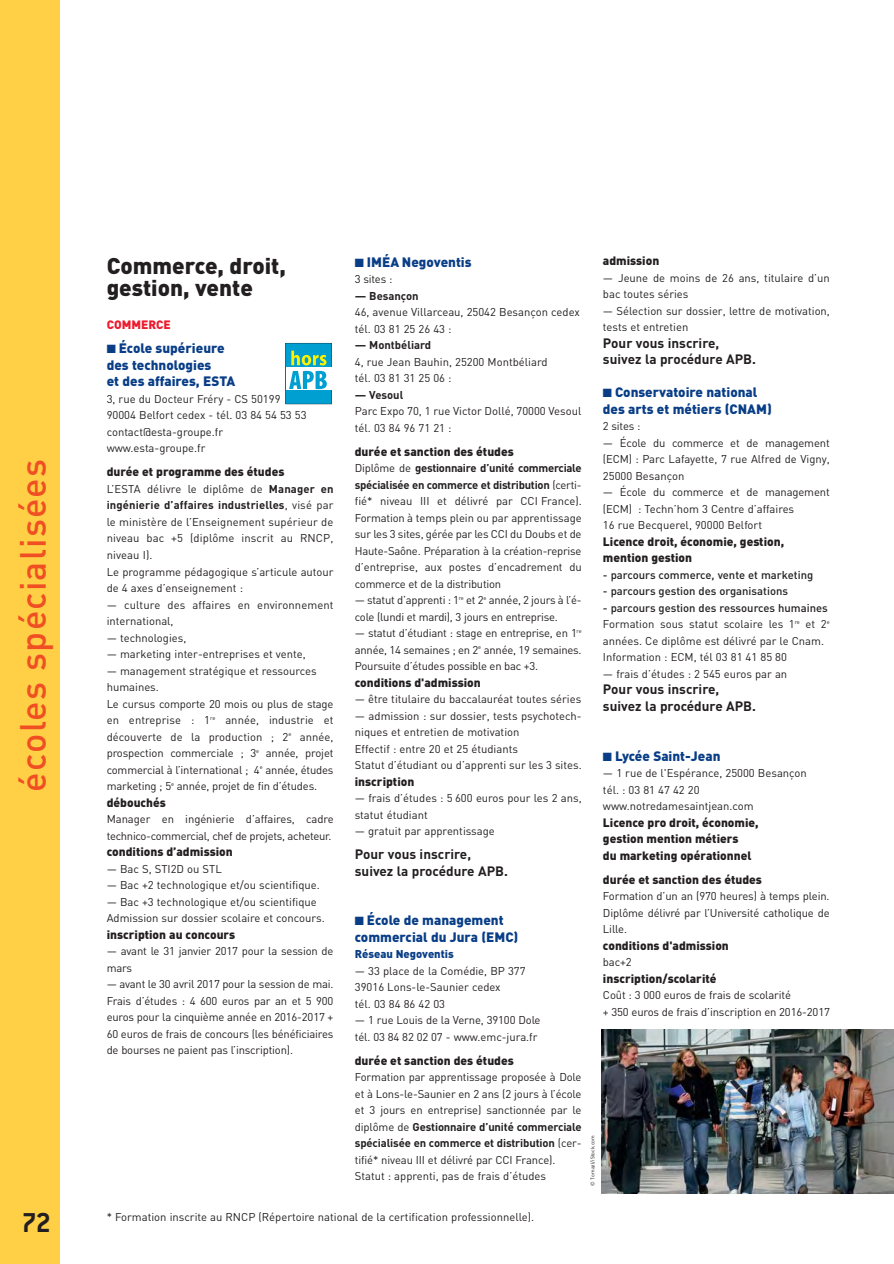
<style>
.page{position:relative;width:894px;height:1264px;background:#fff}
.page>*{position:absolute;margin:0;border:0;box-sizing:border-box;transform-origin:0 0}
.t1{font:500 36px "DIN";letter-spacing:.03em;color:#f04f23}
.t2{font:700 30px "Conduit ITC";color:#231f20}
.t3{font:900 22.5px/22.5px "DIN";color:#231f20}
.t4{font:900 13.5px/16.5px "DIN";color:#093e87}
.t5{font:700 13.5px/16.5px "DIN";color:#231f20}
.t6{font:900 12px/16.5px "DIN";color:#231f20}
.t7{font:900 12px "DIN";color:#ed1b2e}
.t8{font:11.25px/16.5px "DIN";color:#231f20}
.t9{font:11.25px/16.5px "DIN";letter-spacing:-.02em;color:#231f20}
.t10{font:11.25px/16.5px "DIN";letter-spacing:-.025em;color:#231f20}
.t11{font:500 11.25px "DIN";color:#231f20}
.t12{font:700 11.25px "DIN";color:#231f20}
.t13{font:900 11.25px "DIN";color:#093e87}
.t14{font:5.25px "DIN";color:#231f20}
.s1{font-weight:700}
.s2{font-weight:500}
</style>
<div class="page">
<div style="left:0;top:0;width:60px;height:1264px;background:#ffcf46"></div>
<svg style="left:285px;top:343px;width:47px;height:61px"></svg>
<img style="left:601px;top:1029px;width:292px;height:164px">
<h1 class="t1" style="left:20px;top:791px;width:334px;rotate:-90deg">écoles spécialisées</h1>
<h2 class="t2" style="left:22px;top:1204px;width:31px">72</h2>
<h3 class="t3" style="left:107px;top:256px;width:181px">Commerce, droit, gestion, vente</h3>
<p class="t7" style="left:107px;top:321px;width:66px">COMMERCE</p>
<p class="t4" style="left:107px;top:341px;width:130px">■ École supérieure des technologies<br>et des affaires, ESTA</p>
<p class="t8" style="left:107px;top:392px;width:201px">3, rue du Docteur Fréry - CS 50199<br>90004 Belfort cedex - tél. 03 84 54 53 53 contact@esta-groupe.fr www.esta-groupe.fr</p>
<p class="t6" style="left:107px;top:464px;width:179px">durée et programme des études</p>
<p class="t8" style="left:107px;top:482px;width:228px">L’ESTA délivre le diplôme de <span class="s1">Manager en ingénierie d’affaires industrielles</span>, visé par le ministère de l’Enseignement supérieur de niveau bac +5 (diplôme inscrit au RNCP, niveau I).<br>Le programme pédagogique s’articule autour de 4 axes d’enseignement :</p>
<p class="t8" style="left:107px;top:597px;width:228px">— culture des affaires en environnement international,</p>
<p class="t8" style="left:107px;top:630px;width:81px">— technologies,</p>
<p class="t8" style="left:107px;top:647px;width:200px">— marketing inter-entreprises et vente,</p>
<p class="t8" style="left:107px;top:663px;width:228px">— management stratégique et ressources humaines.<br>Le cursus comporte 20 mois ou plus de stage en entreprise : 1<sup>re</sup> année, industrie et découverte de la production ; 2<sup>e</sup> année, prospection commerciale ; 3<sup>e</sup> année, projet commercial à l’international ; 4<sup>e</sup> année, études marketing ; 5<sup>e</sup> année, projet de fin d’études.</p>
<p class="t6" style="left:107px;top:794px;width:61px">débouchés</p>
<p class="t10" style="left:107px;top:812px;width:228px">Manager en ingénierie d’affaires, cadre technico-commercial, chef de projets, acheteur.</p>
<p class="t6" style="left:107px;top:844px;width:128px">conditions d’admission</p>
<p class="t8" style="left:107px;top:861px;width:117px">— Bac S, STI2D ou STL</p>
<p class="t8" style="left:107px;top:878px;width:215px">— Bac +2 technologique et/ou scientifique.</p>
<p class="t8" style="left:107px;top:894px;width:220px">— Bac +3 technologique et/ou scientifique<br>Admission sur dossier scolaire et concours.</p>
<p class="t6" style="left:107px;top:926px;width:130px">inscription au concours</p>
<p class="t8" style="left:107px;top:944px;width:228px">— avant le 31 janvier 2017 pour la session de mars</p>
<p class="t8" style="left:107px;top:977px;width:228px;text-align:justify">— avant le 30 avril 2017 pour la session de mai.<br>Frais d’études : 4 600 euros par an et 5 900 euros pour la cinquième année en 2016-2017 + 60 euros de frais de concours (les bénéficiaires de bourses ne paient pas l’inscription).</p>
<p class="t4" style="left:355px;top:254px;width:118px">■ IMÉA Negoventis</p>
<p class="t8" style="left:355px;top:272px;width:39px">3 sites :</p>
<p class="t12" style="left:355px;top:291px;width:65px">— Besançon</p>
<p class="t8" style="left:355px;top:305px;width:226px">46, avenue Villarceau, 25042 Besançon cedex tél. 03 81 25 26 43 :</p>
<p class="t12" style="left:355px;top:341px;width:78px">— Montbéliard</p>
<p class="t8" style="left:355px;top:355px;width:194px">4, rue Jean Bauhin, 25200 Montbéliard tél. 03 81 31 25 06 :</p>
<p class="t12" style="left:355px;top:390px;width:50px">— Vesoul</p>
<p class="t8" style="left:355px;top:404px;width:228px">Parc Expo 70, 1 rue Victor Dollé, 70000 Vesoul tél. 03 84 96 71 21 :</p>
<p class="t6" style="left:355px;top:444px;width:160px">durée et sanction des études</p>
<p class="t8" style="left:355px;top:461px;width:228px;text-align:justify">Diplôme de <span class="s1">gestionnaire d’unité commerciale spécialisée en commerce et distribution</span> (certi&shy;fié* niveau III et délivré par CCI France).<br>Formation à temps plein ou par apprentissage sur les 3 sites, gérée par les CCI du Doubs et de Haute-Saône. Préparation à la création-reprise d’entreprise, aux postes d’encadrement du commerce et de la distribution</p>
<p class="t9" style="left:355px;top:593px;width:228px">— statut d’apprenti : 1<sup>re</sup> et 2<sup>e</sup> année, 2 jours à l’é&shy;cole (lundi et mardi), 3 jours en entreprise.</p>
<p class="t8" style="left:355px;top:626px;width:228px;text-align:justify">— statut d’étudiant : stage en entreprise, en 1<sup>re </sup>année, 14 semaines ; en 2<sup>e</sup> année, 19 semaines.<br>Poursuite d’études possible en bac +3.</p>
<p class="t6" style="left:355px;top:675px;width:127px">conditions d'admission</p>
<p class="t8" style="left:355px;top:692px;width:228px">— être titulaire du baccalauréat toutes séries</p>
<p class="t8" style="left:355px;top:709px;width:228px">— admission : sur dossier, tests psychotech&shy;niques et entretien de motivation<br>Effectif : entre 20 et 25 étudiants<br>Statut d’étudiant ou d’apprenti sur les 3 sites.</p>
<p class="t6" style="left:355px;top:774px;width:61px">inscription</p>
<p class="t8" style="left:355px;top:791px;width:228px">— frais d’études : 5 600 euros pour les 2 ans, statut étudiant</p>
<p class="t8" style="left:355px;top:824px;width:141px">— gratuit par apprentissage</p>
<p class="t5" style="left:355px;top:847px;width:155px">Pour vous inscrire, suivez la procédure APB.</p>
<p class="t4" style="left:355px;top:913px;width:165px">■ École de management commercial du Jura (EMC)</p>
<p class="t13" style="left:355px;top:950px;width:100px">Réseau Negoventis</p>
<p class="t8" style="left:355px;top:964px;width:172px">— 33 place de la Comédie, BP 377<br>39016 Lons-le-Saunier cedex<br>tél. 03 84 86 42 03</p>
<p class="t8" style="left:355px;top:1013px;width:187px">— 1 rue Louis de la Verne, 39100 Dole tél. 03 84 82 02 07 - www.emc-jura.fr</p>
<p class="t6" style="left:355px;top:1053px;width:160px">durée et sanction des études</p>
<p class="t8" style="left:355px;top:1070px;width:228px">Formation par apprentissage proposée à Dole et à Lons-le-Saunier en 2 ans (2 jours à l’école et 3 jours en entreprise) sanctionnée par le diplôme de <span class="s1">Gestionnaire d’unité commerciale spécialisée en commerce et distribution</span> (cer&shy;tifié* niveau III et délivré par CCI France).<br>Statut : apprenti, pas de frais d’études</p>
<p class="t6" style="left:603px;top:253px;width:58px">admission</p>
<p class="t8" style="left:603px;top:271px;width:228px">— Jeune de moins de 26 ans, titulaire d’un bac toutes séries</p>
<p class="t8" style="left:603px;top:304px;width:228px">— Sélection sur dossier, lettre de motivation, tests et entretien</p>
<p class="t5" style="left:603px;top:336px;width:155px">Pour vous inscrire, suivez la procédure APB.</p>
<p class="t4" style="left:603px;top:385px;width:170px">■ Conservatoire national des arts et métiers (CNAM)</p>
<p class="t8" style="left:603px;top:419px;width:39px">2 sites :</p>
<p class="t8" style="left:603px;top:436px;width:228px;text-align:justify">— École du commerce et de management (ECM) : Parc Lafayette, 7 rue Alfred de Vigny, 25000 Besançon</p>
<p class="t8" style="left:603px;top:485px;width:228px">— École du commerce et de management (ECM) : Techn’hom 3 Centre d’affaires<br>16 rue Becquerel, 90000 Belfort</p>
<p class="t6" style="left:603px;top:534px;width:183px">Licence droit, économie, gestion, mention gestion</p>
<p class="t11" style="left:603px;top:571px;width:212px">- parcours commerce, vente et marketing</p>
<p class="t11" style="left:603px;top:587px;width:187px">- parcours gestion des organisations</p>
<p class="t8" style="left:603px;top:601px;width:228px"><span class="s2">- parcours gestion des ressources humaines </span>Formation sous statut scolaire les 1<sup>re</sup> et 2<sup>e </sup>années. Ce diplôme est délivré par le Cnam.<br>Information : ECM, tél 03 81 41 85 80</p>
<p class="t8" style="left:603px;top:667px;width:186px">— frais d’études : 2 545 euros par an</p>
<p class="t5" style="left:603px;top:683px;width:155px">Pour vous inscrire, suivez la procédure APB.</p>
<p class="t4" style="left:603px;top:748px;width:119px">■ Lycée Saint-Jean</p>
<p class="t8" style="left:603px;top:766px;width:205px">— 1 rue de l'Espérance, 25000 Besançon tél. : 03 81 47 42 20 www.notredamesaintjean.com</p>
<p class="t6" style="left:603px;top:814px;width:157px">Licence pro droit, économie, gestion mention métiers<br>du marketing opérationnel</p>
<p class="t6" style="left:603px;top:871px;width:160px">durée et sanction des études</p>
<p class="t8" style="left:603px;top:889px;width:228px;text-align:justify">Formation d’un an (970 heures) à temps plein.<br>Diplôme délivré par l’Université catholique de Lille.</p>
<p class="t6" style="left:603px;top:937px;width:127px">conditions d'admission</p>
<p class="t8" style="left:603px;top:955px;width:30px">bac+2</p>
<p class="t6" style="left:603px;top:970px;width:115px">inscription/scolarité</p>
<p class="t8" style="left:603px;top:988px;width:228px">Coût : 3 000 euros de frais de scolarité<br>+ 350 euros de frais d’inscription en 2016-2017</p>
<p class="t14" style="left:591px;top:1185px;width:52px;rotate:-90deg">© Tomazl/iStock.com</p>
<p class="t8" style="left:107px;top:1210px;width:429px">* Formation inscrite au RNCP (Répertoire national de la certification professionnelle).</p>
</div>
